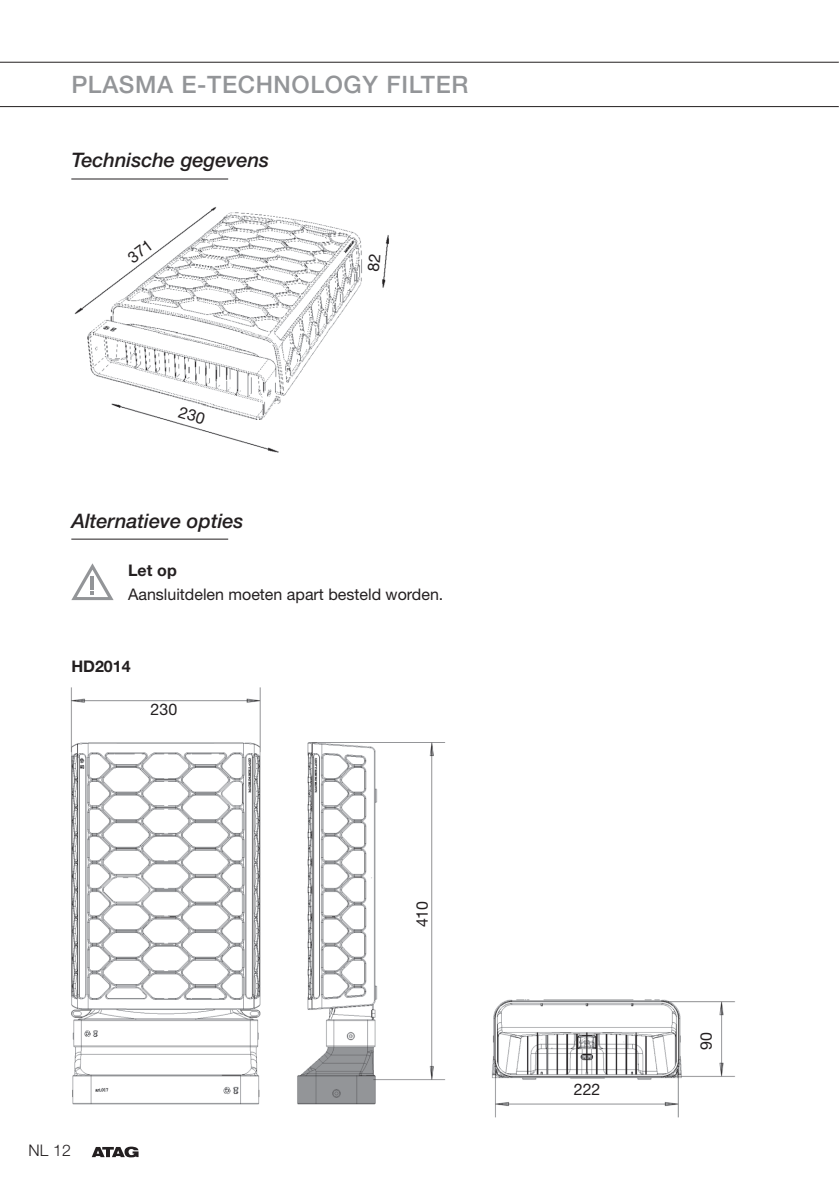
<style>
.page{position:relative;width:839px;height:1191px;background:#fff}
.page>*{position:absolute;margin:0;border:0;box-sizing:border-box;transform-origin:0 0}
.t1{font:500 24px "Helvetica Neue LT Std";letter-spacing:.025em;color:#939598}
.t2{font:italic 500 20px "Helvetica Neue LT Std";color:#231f20}
.t3{font:16px "Helvetica Neue LT Std";color:#231f20}
.t4{font:700 16px "Helvetica Neue LT Std";color:#231f20}
.t5{font:300 16px "Helvetica Neue LT Std";color:#231f20}
</style>
<div class="page">
<hr style="left:0;top:62px;width:838px;height:1px;background:#231f20">
<hr style="left:0;top:106px;width:838px;height:1px;background:#231f20">
<svg style="left:92px;top:1146px;width:47px;height:11px"></svg>
<hr style="left:71px;top:179px;width:157px;height:1px;background:#231f20">
<hr style="left:71px;top:539px;width:157px;height:1px;background:#231f20">
<img style="left:74px;top:207px;width:315px;height:246px">
<svg style="left:71px;top:563px;width:43px;height:37px"></svg>
<img style="left:70px;top:687px;width:376px;height:418px">
<img style="left:492px;top:999px;width:243px;height:119px">
<svg style="left:127px;top:240px;width:25px;height:23px"></svg>
<svg style="left:368px;top:254px;width:12px;height:17px"></svg>
<svg style="left:178px;top:406px;width:28px;height:18px"></svg>
<h1 class="t1" style="left:71px;top:70px;width:398px">PLASMA E-TECHNOLOGY FILTER</h1>
<p class="t2" style="left:71px;top:148px;width:199px">Technische gegevens</p>
<p class="t2" style="left:71px;top:508px;width:174px">Alternatieve opties</p>
<p class="t4" style="left:128px;top:560px;width:50px">Let op</p>
<p class="t3" style="left:128px;top:584px;width:317px">Aansluitdelen moeten apart besteld worden.</p>
<p class="t4" style="left:71px;top:656px;width:61px">HD2014</p>
<p class="t3" style="left:151px;top:700px;width:28px">230</p>
<p class="t5" style="left:29px;top:1140px;width:44px">NL 12</p>
<p class="t3" style="left:413px;top:927px;width:28px;rotate:-90deg">410</p>
<p class="t3" style="left:574px;top:1080px;width:28px">222</p>
<p class="t3" style="left:696px;top:1050px;width:19px;rotate:-90deg">90</p>
</div>
